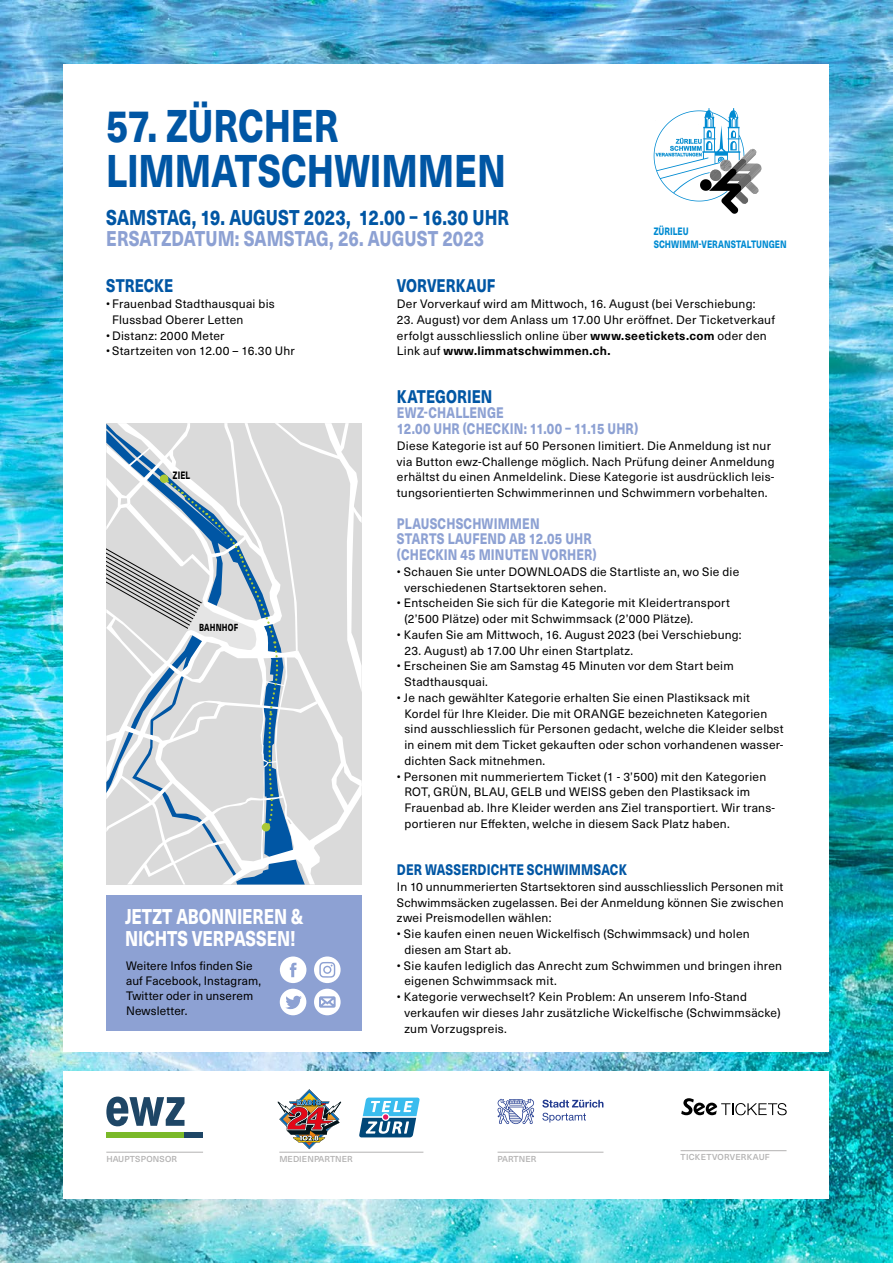
<style>
.page{position:relative;width:893px;height:1263px;background:#fff}
.page>*{position:absolute;margin:0;border:0;box-sizing:border-box;transform-origin:0 0}
.t1{font:800 45px/45px "Neue Haas Unica Pro";letter-spacing:-.005em;color:#0056a4;scale:.8 1}
.t2{font:800 21px "Neue Haas Unica Pro";color:#0056a4;scale:.8 1}
.t3{font:800 21px "Neue Haas Unica Pro";color:#8da1d3;scale:.8 1}
.t4{font:800 21px/22.5px "Neue Haas Unica Pro";letter-spacing:-.005em;color:#fff;scale:.78 1}
.t5{font:800 18px "Neue Haas Unica Pro";letter-spacing:.005em;color:#0056a4;scale:.8 1}
.t6{font:800 15px/15.8px "Neue Haas Unica Pro";letter-spacing:.01em;color:#8da1d3;scale:.8 1}
.t7{font:800 15px "Neue Haas Unica Pro";letter-spacing:.01em;color:#0056a4;scale:.8 1}
.t8{font:12px/15.8px "Neue Haas Unica Pro";letter-spacing:.02em;color:#000}
.t9{font:800 10.5px/12.6px "Neue Haas Unica Pro";letter-spacing:.005em;color:#008bd2;scale:.78 1}
.t10{font:800 10.5px "Neue Haas Unica Pro";color:#000;scale:.75 1}
.t11{font:800 10.05px "Neue Haas Unica Pro";letter-spacing:.025em;color:#000;scale:.75 1}
.t12{font:500 8.55px "Neue Haas Unica Pro";letter-spacing:.015em;color:#b3b2b2}
.s1{font-weight:700}
</style>
<div class="page">
<img style="left:0;top:0;width:893px;height:1263px">
<div style="left:64px;top:64px;width:765px;height:988px;background:#fff"></div>
<div style="left:64px;top:1071px;width:765px;height:128px;background:#fff"></div>
<hr style="left:106px;top:1152px;width:97px;height:1px;background:#b3b2b2">
<div style="left:106px;top:1132px;width:78px;height:5px;background:#7ab929"></div>
<div style="left:184px;top:1132px;width:19px;height:5px;background:#1e4666"></div>
<svg style="left:106px;top:1096px;width:78px;height:30px"></svg>
<hr style="left:681px;top:1150px;width:105px;height:1px;background:#b3b2b2">
<svg style="left:681px;top:1098px;width:106px;height:17px"></svg>
<hr style="left:498px;top:1152px;width:105px;height:1px;background:#b3b2b2">
<hr style="left:279px;top:1152px;width:144px;height:1px;background:#b3b2b2">
<img style="left:278px;top:1089px;width:63px;height:60px">
<svg style="left:359px;top:1097px;width:61px;height:41px"></svg>
<svg style="left:542px;top:1100px;width:61px;height:22px"></svg>
<svg style="left:498px;top:1099px;width:36px;height:25px"></svg>
<div style="left:106px;top:895px;width:256px;height:136px;background:#8da1d3"></div>
<svg style="left:280px;top:956px;width:26px;height:27px"></svg>
<div style="left:314px;top:989px;width:27px;height:26px;background:#fff;border-radius:50%"></div>
<svg style="left:319px;top:996px;width:17px;height:12px"></svg>
<svg style="left:106px;top:423px;width:256px;height:461px;background:#ccd3d9"></svg>
<div style="left:262px;top:823px;width:8px;height:8px;background:#aac936;border-radius:50%"></div>
<svg style="left:654px;top:108px;width:107px;height:106px"></svg>
<div style="left:314px;top:956px;width:27px;height:27px;background:#fff;border-radius:50%"></div>
<svg style="left:319px;top:962px;width:16px;height:16px"></svg>
<div style="left:280px;top:989px;width:26px;height:26px;background:#fff;border-radius:50%"></div>
<svg style="left:285px;top:995px;width:17px;height:14px"></svg>
<h1 class="t1" style="left:106px;top:104px;width:501px">57. ZÜRCHER<br>LIMMATSCHWIMMEN</h1>
<h2 class="t2" style="left:106px;top:204px;width:505px">SAMSTAG, 19. AUGUST 2023, 12.00 – 16.30 UHR</h2>
<h2 class="t3" style="left:106px;top:225px;width:474px">ERSATZDATUM: SAMSTAG, 26. AUGUST 2023</h2>
<p class="t9" style="left:654px;top:225px;width:172px">ZÜRILEU<br>SCHWIMM-VERANSTALTUNGEN</p>
<h3 class="t5" style="left:106px;top:275px;width:85px">STRECKE</h3>
<p class="t8" style="left:112px;top:296px;width:164px;text-indent:-6px">• Frauenbad Stadthausquai bis<br>Flussbad Oberer Letten</p>
<p class="t8" style="left:106px;top:328px;width:120px">• Distanz: 2000 Meter</p>
<p class="t8" style="left:106px;top:343px;width:190px">• Startzeiten von 12.00 – 16.30 Uhr</p>
<h3 class="t5" style="left:397px;top:275px;width:124px">VORVERKAUF</h3>
<p class="t8" style="left:397px;top:296px;width:360px">Der Vorverkauf wird am Mittwoch, 16. August (bei Verschiebung:</p>
<p class="t8" style="left:397px;top:312px;width:380px">23. August) vor dem Anlass um 17.00 Uhr eröffnet. Der Ticketverkauf erfolgt ausschliesslich online über <span class="s1">www.seetickets.com</span> oder den<br>Link auf <span class="s1">www.limmatschwimmen.ch.</span></p>
<h3 class="t5" style="left:397px;top:385px;width:121px">KATEGORIEN</h3>
<p class="t6" style="left:397px;top:405px;width:303px">EWZ-CHALLENGE<br>12.00 UHR (CHECKIN: 11.00 – 11.15 UHR)</p>
<p class="t8" style="left:397px;top:438px;width:379px">Diese Kategorie ist auf 50 Personen limitiert. Die Anmeldung ist nur via Button ewz-Challenge möglich. Nach Prüfung deiner Anmeldung erhältst du einen Anmeldelink. Diese Kategorie ist ausdrücklich leis&shy;tungsorientierten Schwimmerinnen und Schwimmern vorbehalten.</p>
<p class="t6" style="left:397px;top:516px;width:251px">PLAUSCHSCHWIMMEN<br>STARTS LAUFEND AB 12.05 UHR (CHECKIN 45 MINUTEN VORHER)</p>
<p class="t8" style="left:404px;top:564px;width:336px;text-indent:-8px">• Schauen Sie unter DOWNLOADS die Startliste an, wo Sie die verschiedenen Startsektoren sehen.</p>
<p class="t8" style="left:404px;top:595px;width:327px;text-indent:-8px">• Entscheiden Sie sich für die Kategorie mit Kleidertransport (2’500 Plätze) oder mit Schwimmsack (2’000 Plätze).</p>
<p class="t8" style="left:397px;top:627px;width:346px">• Kaufen Sie am Mittwoch, 16. August 2023 (bei Verschiebung:</p>
<p class="t8" style="left:404px;top:643px;width:230px">23. August) ab 17.00 Uhr einen Startplatz.</p>
<p class="t8" style="left:404px;top:658px;width:331px;text-indent:-8px">• Erscheinen Sie am Samstag 45 Minuten vor dem Start beim<br>Stadthausquai.</p>
<p class="t8" style="left:404px;top:690px;width:381px;text-indent:-8px">• Je nach gewählter Kategorie erhalten Sie einen Plastiksack mit Kordel für Ihre Kleider. Die mit ORANGE bezeichneten Kategorien sind ausschliesslich für Personen gedacht, welche die Kleider selbst in einem mit dem Ticket gekauften oder schon vorhandenen wasser&shy;dichten Sack mitnehmen.</p>
<p class="t8" style="left:404px;top:769px;width:372px;text-indent:-8px">• Personen mit nummeriertem Ticket (1 - 3’500) mit den Kategorien ROT, GRÜN, BLAU, GELB und WEISS geben den Plastiksack im Frauenbad ab. Ihre Kleider werden ans Ziel transportiert. Wir trans&shy;portieren nur Effekten, welche in diesem Sack Platz haben.</p>
<p class="t7" style="left:397px;top:860px;width:289px">DER WASSERDICHTE SCHWIMMSACK</p>
<p class="t8" style="left:397px;top:879px;width:388px;text-align:justify">In 10 unnummerierten Startsektoren sind ausschliesslich Personen mit Schwimmsäcken zugelassen. Bei der Anmeldung können Sie zwischen zwei Preismodellen wählen:</p>
<p class="t8" style="left:404px;top:926px;width:347px;text-indent:-8px">• Sie kaufen einen neuen Wickelfisch (Schwimmsack) und holen diesen am Start ab.</p>
<p class="t8" style="left:404px;top:958px;width:379px;text-indent:-8px">• Sie kaufen lediglich das Anrecht zum Schwimmen und bringen ihren eigenen Schwimmsack mit.</p>
<p class="t8" style="left:404px;top:989px;width:378px;text-indent:-8px">• Kategorie verwechselt? Kein Problem: An unserem Info-Stand verkaufen wir dieses Jahr zusätzliche Wickelfische (Schwimmsäcke) zum Vorzugspreis.</p>
<p class="t10" style="left:173px;top:469px;width:25px">ZIEL</p>
<p class="t11" style="left:199px;top:621px;width:54px">BAHNHOF</p>
<h2 class="t4" style="left:125px;top:905px;width:230px">JETZT ABONNIEREN &amp;<br>NICHTS VERPASSEN!</h2>
<p class="t8" style="left:126px;top:958px;width:136px;line-height:15px">Weitere Infos finden Sie auf Facebook, Instagram,<br>Twitter oder in unserem<br>Newsletter.</p>
<p class="t12" style="left:106px;top:1154px;width:72px">HAUPTSPONSOR</p>
<p class="t12" style="left:279px;top:1154px;width:75px">MEDIENPARTNER</p>
<p class="t12" style="left:498px;top:1154px;width:40px">PARTNER</p>
<p class="t12" style="left:681px;top:1152px;width:91px">TICKETVORVERKAUF</p>
</div>
